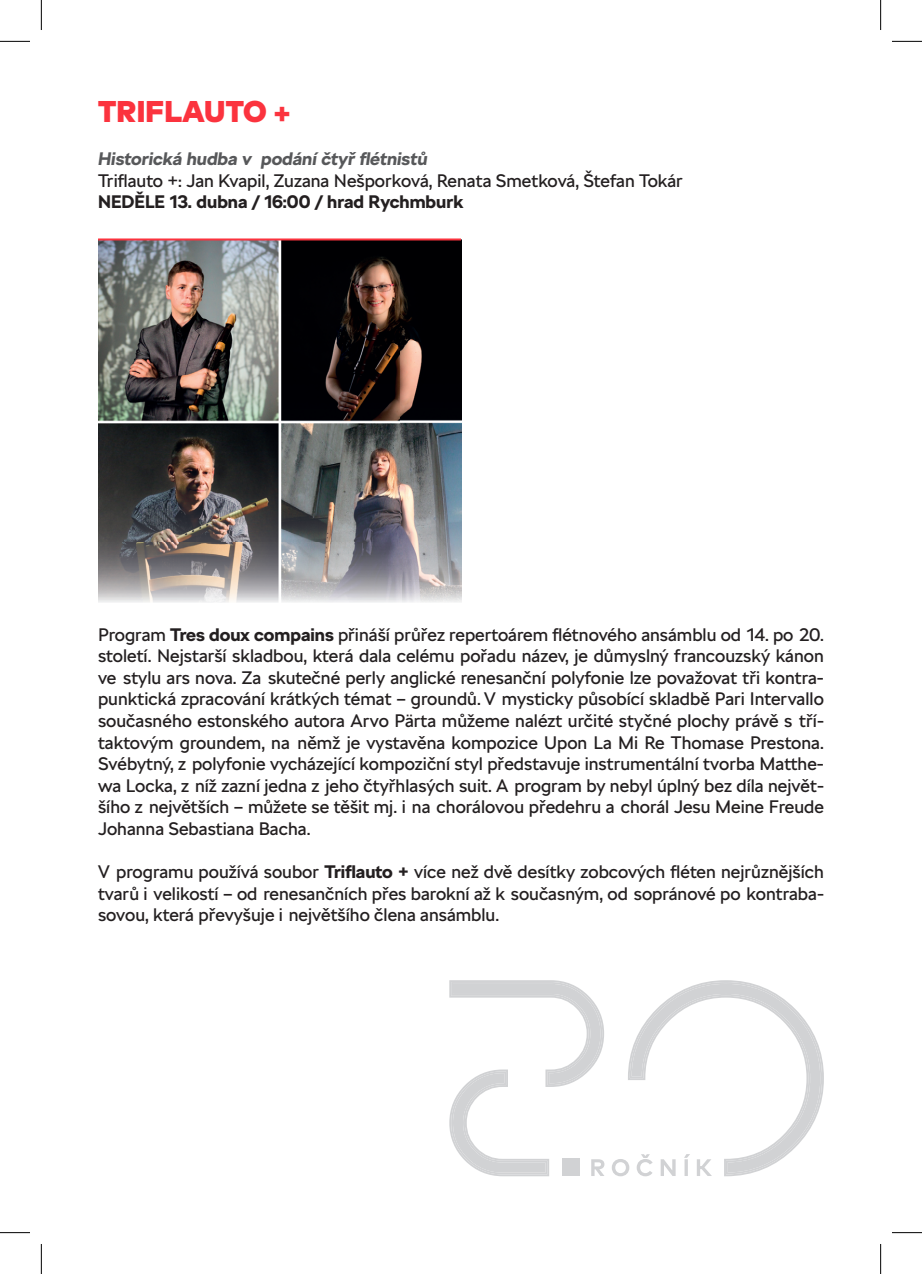
<style>
.page{position:relative;width:922px;height:1274px;background:#fff}
.page>*{position:absolute;margin:0;border:0;box-sizing:border-box;transform-origin:0 0}
.t1{font:900 30px "Mark Pro";letter-spacing:.005em;color:#fb333e}
.t2{font:18px/21.6px "SKODA Next";color:#231f20;text-align:justify}
.t3{font:italic 700 18px "SKODA Next";color:#57585a}
.t4{font:700 18px "SKODA Next";color:#231f20}
.s1{font-weight:700}
</style>
<div class="page">
<img style="left:98px;top:240px;width:363px;height:363px">
<hr style="left:98px;top:238px;width:363px;height:2px;background:#fb333e">
<svg style="left:449px;top:980px;width:375px;height:196px"></svg>
<svg style="left:451px;top:981px;width:371px;height:193px"></svg>
<svg style="left:591px;top:1153px;width:121px;height:23px"></svg>
<div style="left:562px;top:1158px;width:17px;height:17px;background:#d1d2d4"></div>
<hr style="left:0;top:41px;width:30px;height:1px;background:#000">
<hr style="left:892px;top:41px;width:30px;height:1px;background:#000">
<hr style="left:0;top:1232px;width:30px;height:1px;background:#000">
<hr style="left:892px;top:1232px;width:30px;height:1px;background:#000">
<hr style="left:41px;top:0;width:1px;height:30px;background:#000">
<hr style="left:41px;top:1243px;width:1px;height:30px;background:#000">
<hr style="left:880px;top:0;width:1px;height:30px;background:#000">
<hr style="left:880px;top:1243px;width:1px;height:30px;background:#000">
<h1 class="t1" style="left:98px;top:88px;width:195px">TRIFLAUTO +</h1>
<p class="t3" style="left:98px;top:148px;width:331px">Historická hudba v podání čtyř flétnistů</p>
<p class="t2" style="left:98px;top:169px;width:586px">Triflauto +: Jan Kvapil, Zuzana Nešporková, Renata Smetková, Štefan Tokár</p>
<p class="t4" style="left:98px;top:191px;width:367px">NEDĚLE 13. dubna / 16:00 / hrad Rychmburk</p>
<p class="t2" style="left:98px;top:623px;width:727px">Program <span class="s1">Tres doux compains</span> přináší průřez repertoárem flétnového ansámblu od 14. po 20. století. Nejstarší skladbou, která dala celému pořadu název, je důmyslný francouzský kánon ve stylu ars nova. Za skutečné perly anglické renesanční polyfonie lze považovat tři kontra&shy;punktická zpracování krátkých témat – groundů. V mysticky působící skladbě Pari Intervallo současného estonského autora Arvo Pärta můžeme nalézt určité styčné plochy právě s tří&shy;taktovým groundem, na němž je vystavěna kompozice Upon La Mi Re Thomase Prestona.<br>Svébytný, z polyfonie vycházející kompoziční styl představuje instrumentální tvorba Matthe&shy;wa Locka, z níž zazní jedna z jeho čtyřhlasých suit. A program by nebyl úplný bez díla největ&shy;šího z největších – můžete se těšit mj. i na chorálovou předehru a chorál Jesu Meine Freude Johanna Sebastiana Bacha.</p>
<p class="t2" style="left:98px;top:861px;width:727px">V programu používá soubor <span class="s1">Triflauto +</span> více než dvě desítky zobcových fléten nejrůznějších tvarů i velikostí – od renesančních přes barokní až k současným, od sopránové po kontraba&shy;sovou, která převyšuje i největšího člena ansámblu.</p>
</div>
